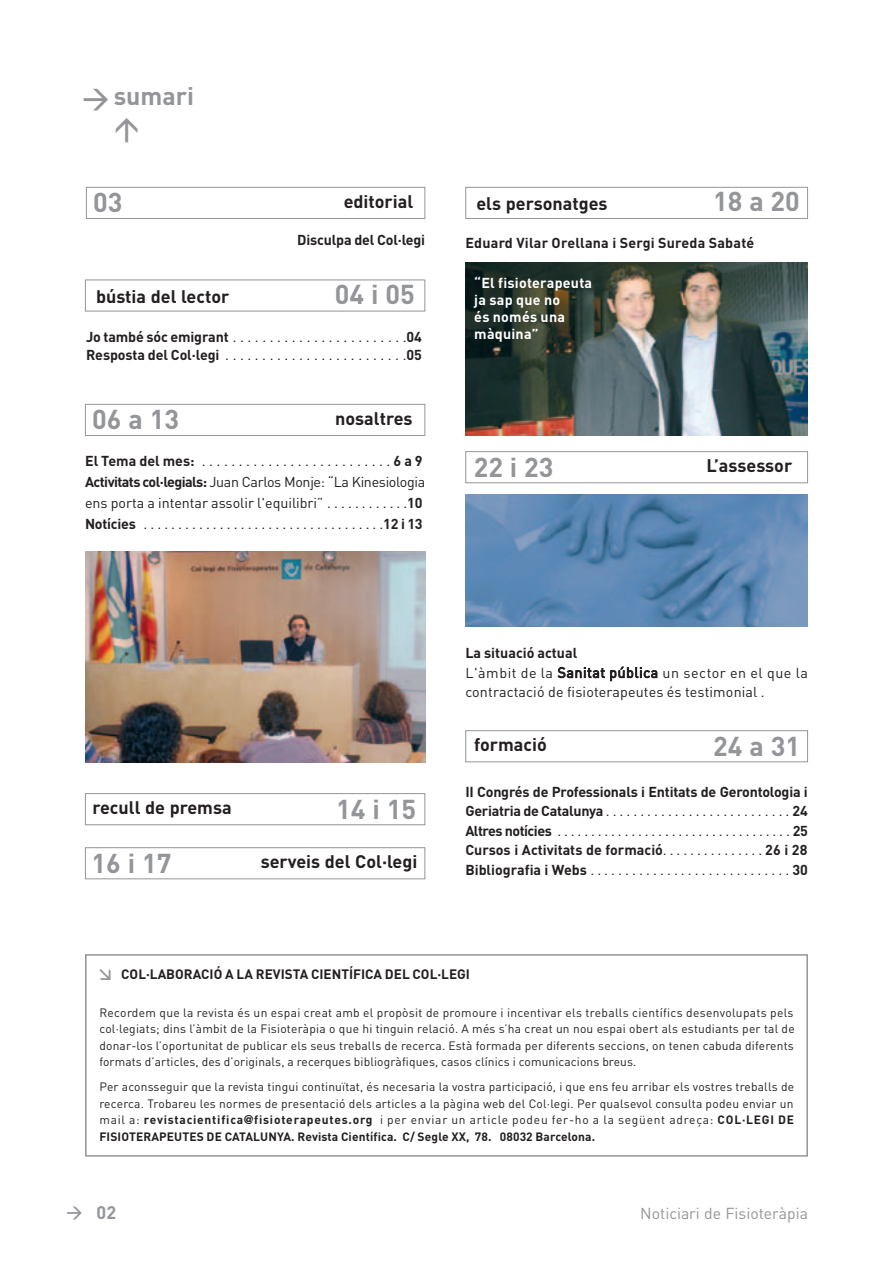
<style>
.page{position:relative;width:893px;height:1263px;background:#fff}
.page>*{position:absolute;margin:0;border:0;box-sizing:border-box;transform-origin:0 0}
.t1{font:700 27px "DIN";color:#939598}
.t2{font:700 25.05px "DIN";color:#939598}
.t3{font:700 18px "DIN";color:#231f20}
.t4{font:700 18px "DIN";color:#939598}
.t5{font:15.75px "DIN";color:#939598}
.t6{font:14.25px/21px "DIN";color:#231f20}
.t7{font:700 14.25px/19.5px "DIN";color:#231f20;text-align:justify}
.t8{font:700 14.25px/17.1px "DIN";letter-spacing:.015em;color:#fff}
.t9{font:700 13.5px "DIN";color:#231f20}
.t10{font:12px/16.5px "DIN";letter-spacing:.015em;color:#231f20;text-align:justify}
.s1{font-weight:700}
.s2{font-weight:400}
.s3{font-family:"Eurostile";font-weight:700}
</style>
<div class="page">
<div style="left:85px;top:280px;width:340px;height:31px;border:1px solid #939598"></div>
<div style="left:465px;top:730px;width:343px;height:32px;border:1px solid #939598"></div>
<img style="left:85px;top:551px;width:340px;height:211px">
<img style="left:465px;top:494px;width:343px;height:133px">
<div style="left:86px;top:187px;width:339px;height:32px;border:1px solid #939598"></div>
<div style="left:465px;top:187px;width:343px;height:32px;border:1px solid #939598"></div>
<div style="left:85px;top:404px;width:340px;height:32px;border:1px solid #939598"></div>
<div style="left:465px;top:451px;width:343px;height:32px;border:1px solid #939598"></div>
<img style="left:465px;top:263px;width:343px;height:173px">
<div style="left:85px;top:847px;width:340px;height:32px;border:1px solid #939598"></div>
<div style="left:85px;top:793px;width:340px;height:32px;border:1px solid #939598"></div>
<div style="left:85px;top:954px;width:723px;height:202px;border:2px solid #939598"></div>
<h2 class="t2" style="left:114px;top:82px;width:82px">sumari</h2>
<h1 class="t1" style="left:713px;top:186px;width:88px">18 a 20</h1>
<h1 class="t1" style="left:93px;top:187px;width:31px">03</h1>
<h3 class="t3" style="left:476px;top:193px;width:133px">els personatges</h3>
<h3 class="t3" style="left:344px;top:191px;width:71px">editorial</h3>
<p class="t7" style="left:297px;top:230px;width:130px">Disculpa del Col·legi</p>
<h1 class="t1" style="left:335px;top:278px;width:81px">04 i 05</h1>
<p class="t6" style="left:86px;top:329px;width:337px;line-height:17.5px"><span class="s1">Jo també sóc emigrant</span> . . . . . . . . . . . . . . . . . . . . . . . .<span class="s1">04<br>Resposta del Col·legi</span> . . . . . . . . . . . . . . . . . . . . . . . . .<span class="s1">05</span></p>
<p class="t7" style="left:465px;top:233px;width:290px">Eduard Vilar Orellana i Sergi Sureda Sabaté</p>
<p class="t8" style="left:474px;top:275px;width:119px">“El fisioterapeuta ja sap que no<br>és només una màquina”</p>
<h3 class="t3" style="left:96px;top:286px;width:135px">bústia del lector</h3>
<h1 class="t1" style="left:92px;top:404px;width:88px">06 a 13</h1>
<h3 class="t3" style="left:335px;top:408px;width:79px">nosaltres</h3>
<p class="t6" style="left:85px;top:450px;width:342px"><span class="s1">El Tema del mes:</span> . . . . . . . . . . . . . . . . . . . . . . . . . . <span class="s1">6 a 9<br>Activitats col·legials:</span> Juan Carlos Monje: “La Kinesiologia ens porta a intentar assolir l'equilibri” . . . . . . . . . . . .<span class="s1">10<br>Notícies</span> . . . . . . . . . . . . . . . . . . . . . . . . . . . . . . . . . . .<span class="s1">12 i 13</span></p>
<h1 class="t1" style="left:474px;top:451px;width:81px">22 i 23</h1>
<h3 class="t3" style="left:706px;top:455px;width:87px">L’assessor</h3>
<h3 class="t3" style="left:92px;top:797px;width:141px">recull de premsa</h3>
<h1 class="t1" style="left:336px;top:793px;width:81px">14 i 15</h1>
<h1 class="t1" style="left:92px;top:847px;width:81px">16 i 17</h1>
<h3 class="t3" style="left:261px;top:851px;width:158px">serveis del Col·legi</h3>
<p class="t7" style="left:465px;top:644px;width:113px">La situació actual</p>
<p class="t6" style="left:465px;top:663px;width:344px;line-height:19.5px">L'àmbit de la Sanitat pública un sector en el que la contractació de fisioterapeutes és testimonial .</p>
<h3 class="t3" style="left:474px;top:734px;width:74px">formació</h3>
<h1 class="t1" style="left:713px;top:730px;width:88px">24 a 31</h1>
<p class="t7" style="left:465px;top:782px;width:344px">II Congrés de Professionals i Entitats de Gerontologia i Geriatria de Catalunya <span class="s2">...........................</span>24<br>Altres notícies <span class="s2">...................................</span>25<br>Cursos i Activitats de formació<span class="s2">. . . . . . . . . . . . . . .</span> 26 i 28<br>Bibliografia i Webs <span class="s2">.............................</span>30</p>
<p class="t9" style="left:121px;top:966px;width:350px">COL·LABORACIÓ A LA REVISTA CIENTÍFICA DEL COL·LEGI</p>
<p class="t10" style="left:99px;top:1004px;width:697px">Recordem que la revista és un espai creat amb el propòsit de promoure i incentivar els treballs científics desenvolupats pels col·legiats; dins l’àmbit de la Fisioteràpia o que hi tinguin relació. A més s’ha creat un nou espai obert als estudiants per tal de donar-los l’oportunitat de publicar els seus treballs de recerca. Està formada per diferents seccions, on tenen cabuda diferents formats d’articles, des d’originals, a recerques bibliogràfiques, casos clínics i comunicacions breus.</p>
<p class="t10" style="left:99px;top:1079px;width:696px">Per aconsseguir que la revista tingui continuïtat, és necesaria la vostra participació, i que ens feu arribar els vostres treballs de recerca. Trobareu les normes de presentació dels articles a la pàgina web del Col·legi. Per qualsevol consulta podeu enviar un mail a: <span class="s1">revistacientifica</span><span class="s3">@</span><span class="s1">fisioterapeutes.org</span> i per enviar un article podeu fer-ho a la següent adreça: <span class="s1">COL·LEGI DE FISIOTERAPEUTES DE CATALUNYA. Revista Científica. C/ Segle XX, 78. 08032 Barcelona.</span></p>
<h3 class="t4" style="left:97px;top:1202px;width:21px">02</h3>
<h3 class="t5" style="left:640px;top:1204px;width:169px">Noticiari de Fisioteràpia</h3>
</div>
